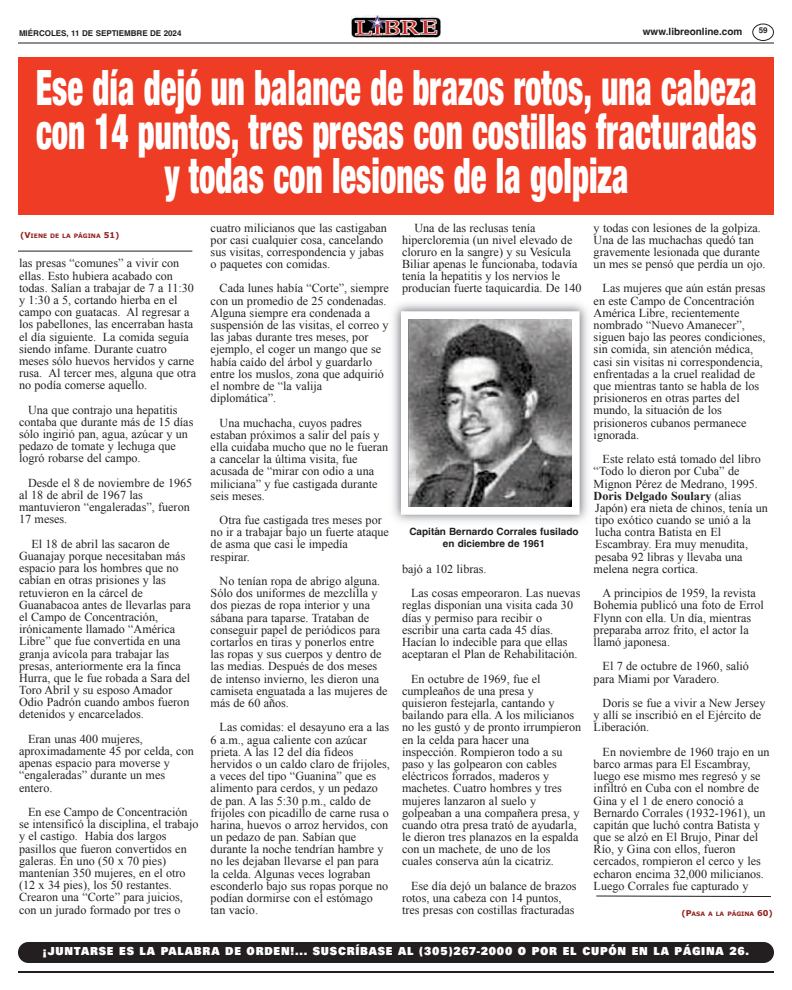
<style>
.page{position:relative;width:792px;height:990px;background:#fff}
.page>*{position:absolute;margin:0;border:0;box-sizing:border-box;transform-origin:0 0}
.t1{font:52.5px/43.7px "Sans Black Condensed DTC";color:#fff;text-align:center;scale:.67 1}
.t2{font:12.1px/12.2px "Times New Roman";color:#231f20}
.t3{font:12px "Univers Ultra Bold DTC";letter-spacing:.065em;color:#fff;scale:.92 1}
.t4{font:700 10px/12px "Helvetica";color:#231f20;text-align:center}
.t5{font:700 8px "Helvetica";color:#231f20}
.t6{font:700 6px "Verdana";color:#91211f}
.s1{font-size:8px}
.s2{font-weight:700}
</style>
<div class="page">
<hr style="left:18px;top:43px;width:756px;height:1px;background:#231f20">
<svg style="left:352px;top:37px;width:86px;height:1px"></svg>
<img style="left:351px;top:15px;width:90px;height:22px">
<svg style="left:752px;top:24px;width:22px;height:17px"></svg>
<hr style="left:18px;top:971px;width:756px;height:2px;background:#231f20">
<div style="left:19px;top:57px;width:755px;height:157px;background:#ef3c25"></div>
<svg style="left:596px;top:895px;width:175px;height:2px"></svg>
<img style="left:388px;top:303px;width:200px;height:219px">
<div style="left:401px;top:311px;width:179px;height:204px;border:8px solid #fff"></div>
<img style="left:409px;top:319px;width:163px;height:188px">
<hr style="left:18px;top:251px;width:174px;height:1px;background:#231f20">
<div style="left:18px;top:942px;width:756px;height:21px;background:#231f20;border-radius:10px"></div>
<p class="t5" style="left:19px;top:30px;width:164px">MIÉRCOLES, 11 DE SEPTIEMBRE DE 2024</p>
<p class="t4" style="left:643px;top:26px;width:101px">www.libreonline.com</p>
<p class="t5" style="left:759px;top:27px;width:10px">59</p>
<h1 class="t1" style="left:36px;top:70px;width:1078px">Ese día dejó un balance de brazos rotos, una cabeza con 14 puntos, tres presas con costillas fracturadas y todas con lesiones de la golpiza</h1>
<p class="t6" style="left:20px;top:232px;width:101px"><span class="s1">(V</span>IENE DE LA PÁGINA <span class="s1">51)</span></p>
<p class="t2" style="left:19px;top:257px;width:178px">las presas “comunes” a vivir con ellas. Esto hubiera acabado con todas. Salían a trabajar de 7 a 11:30 y 1:30 a 5, cortando hierba en el campo con guatacas. Al regresar a los pabellones, las encerraban hasta el día siguiente. La comida seguía siendo infame. Durante cuatro meses sólo huevos hervidos y carne rusa. Al tercer mes, alguna que otra no podía comerse aquello.</p>
<p class="t2" style="left:19px;top:404px;width:176px;text-indent:9px">Una que contrajo una hepatitis contaba que durante más de 15 días sólo ingirió pan, agua, azúcar y un pedazo de tomate y lechuga que logró robarse del campo.</p>
<p class="t2" style="left:19px;top:477px;width:175px;text-indent:9px">Desde el 8 de noviembre de 1965 al 18 de abril de 1967 las mantuvieron “engaleradas”, fueron<br>17 meses.</p>
<p class="t2" style="left:19px;top:538px;width:173px;text-indent:12px">El 18 de abril las sacaron de<br>Guanajay porque necesitaban más espacio para los hombres que no cabían en otras prisiones y las retuvieron en la cárcel de<br>Guanabacoa antes de llevarlas para el Campo de Concentración, irónicamente llamado “América<br>Libre” que fue convertida en una granja avícola para trabajar las presas, anteriormente era la finca<br>Hurra, que le fue robada a Sara del<br>Toro Abril y su esposo Amador<br>Odio Padrón cuando ambos fueron detenidos y encarcelados.</p>
<p class="t2" style="left:19px;top:733px;width:176px;text-indent:9px">Eran unas 400 mujeres, aproximadamente 45 por celda, con apenas espacio para moverse y “engaleradas” durante un mes entero.</p>
<p class="t2" style="left:19px;top:806px;width:181px;text-indent:9px">En ese Campo de Concentración se intensificó la disciplina, el trabajo y el castigo. Había dos largos pasillos que fueron convertidos en galeras. En uno (50 x 70 pies) mantenían 350 mujeres, en el otro (12 x 34 pies), los 50 restantes.<br>Crearon una “Corte” para juicios, con un jurado formado por tres o</p>
<p class="t2" style="left:211px;top:221px;width:178px">cuatro milicianos que las castigaban por casi cualquier cosa, cancelando sus visitas, correspondencia y jabas o paquetes con comidas.</p>
<p class="t2" style="left:211px;top:282px;width:180px;text-indent:9px">Cada lunes había “Corte”, siempre con un promedio de 25 condenadas.<br>Alguna siempre era condenada a suspensión de las visitas, el correo y las jabas durante tres meses, por ejemplo, el coger un mango que se había caído del árbol y guardarlo entre los muslos, zona que adquirió el nombre de “la valija diplomática”.</p>
<p class="t2" style="left:211px;top:416px;width:179px;text-indent:9px">Una muchacha, cuyos padres estaban próximos a salir del país y ella cuidaba mucho que no le fueran a cancelar la última visita, fue acusada de “mirar con odio a una miliciana” y fue castigada durante seis meses.</p>
<p class="t2" style="left:211px;top:514px;width:180px;text-indent:9px">Otra fue castigada tres meses por no ir a trabajar bajo un fuerte ataque de asma que casi le impedía respirar.</p>
<p class="t2" style="left:211px;top:575px;width:179px;text-indent:9px">No tenían ropa de abrigo alguna.<br>Sólo dos uniformes de mezclilla y dos piezas de ropa interior y una sábana para taparse. Trataban de conseguir papel de periódicos para cortarlos en tiras y ponerlos entre las ropas y sus cuerpos y dentro de las medias. Después de dos meses de intenso invierno, les dieron una camiseta enguatada a las mujeres de más de 60 años.</p>
<p class="t2" style="left:211px;top:721px;width:181px;text-indent:9px">Las comidas: el desayuno era a las<br>6 a.m., agua caliente con azúcar prieta. A las 12 del día fideos hervidos o un caldo claro de frijoles, a veces del tipo “Guanina” que es alimento para cerdos, y un pedazo de pan. A las 5:30 p.m., caldo de frijoles con picadillo de carne rusa o harina, huevos o arroz hervidos, con un pedazo de pan. Sabían que durante la noche tendrían hambre y no les dejaban llevarse el pan para la celda. Algunas veces lograban esconderlo bajo sus ropas porque no podían dormirse con el estómago tan vacío.</p>
<p class="t2" style="left:402px;top:221px;width:181px;text-indent:12px">Una de las reclusas tenía hipercloremia (un nivel elevado de cloruro en la sangre) y su Vesícula Biliar apenas le funcionaba, todavía tenía la hepatitis y los nervios le producían fuerte taquicardia. De 140</p>
<p class="t4" style="left:409px;top:527px;width:171px">Capitán Bernardo Corrales fusilado en diciembre de 1961</p>
<p class="t2" style="left:411px;top:557px;width:171px;line-height:24.4px;text-indent:-9px">bajó a 102 libras.<br>Las cosas empeoraron. Las nuevas</p>
<p class="t2" style="left:402px;top:599px;width:177px">reglas disponían una visita cada 30 días y permiso para recibir o escribir una carta cada 45 días.<br>Hacían lo indecible para que ellas aceptaran el Plan de Rehabilitación.</p>
<p class="t2" style="left:402px;top:672px;width:181px;text-indent:9px">En octubre de 1969, fue el cumpleaños de una presa y quisieron festejarla, cantando y bailando para ella. A los milicianos no les gustó y de pronto irrumpieron en la celda para hacer una inspección. Rompieron todo a su paso y las golpearon con cables eléctricos forrados, maderos y machetes. Cuatro hombres y tres mujeres lanzaron al suelo y golpeaban a una compañera presa, y cuando otra presa trató de ayudarla, le dieron tres planazos en la espalda con un machete, de uno de los cuales conserva aún la cicatriz.</p>
<p class="t2" style="left:402px;top:880px;width:176px;text-indent:9px">Ese día dejó un balance de brazos rotos, una cabeza con 14 puntos, tres presas con costillas fracturadas</p>
<p class="t2" style="left:594px;top:221px;width:173px">y todas con lesiones de la golpiza.<br>Una de las muchachas quedó tan gravemente lesionada que durante un mes se pensó que perdía un ojo.</p>
<p class="t2" style="left:594px;top:282px;width:174px;text-indent:9px">Las mujeres que aún están presas en este Campo de Concentración<br>América Libre, recientemente nombrado “Nuevo Amanecer”, siguen bajo las peores condiciones, sin comida, sin atención médica, casi sin visitas ni correspondencia, enfrentadas a la cruel realidad de que mientras tanto se habla de los prisioneros en otras partes del mundo, la situación de los prisioneros cubanos permanece ignorada.</p>
<p class="t2" style="left:594px;top:453px;width:176px;text-indent:9px">Este relato está tomado del libro “Todo lo dieron por Cuba” de<br>Mignon Pérez de Medrano, 1995.<br><span class="s2">Doris Delgado Soulary</span> (alias<br>Japón) era nieta de chinos, tenía un tipo exótico cuando se unió a la lucha contra Batista en El<br>Escambray. Era muy menudita, pesaba 92 libras y llevaba una melena negra cortica.</p>
<p class="t2" style="left:594px;top:587px;width:172px;text-indent:9px">A principios de 1959, la revista<br>Bohemia publicó una foto de Errol<br>Flynn con ella. Un día, mientras preparaba arroz frito, el actor la llamó japonesa.</p>
<p class="t2" style="left:594px;top:660px;width:157px;text-indent:9px">El 7 de octubre de 1960, salió para Miami por Varadero.</p>
<p class="t2" style="left:594px;top:697px;width:173px;text-indent:9px">Doris se fue a vivir a New Jersey y allí se inscribió en el Ejército de<br>Liberación.</p>
<p class="t2" style="left:594px;top:746px;width:177px;text-indent:9px">En noviembre de 1960 trajo en un barco armas para El Escambray, luego ese mismo mes regresó y se infiltró en Cuba con el nombre de<br>Gina y el 1 de enero conoció a<br>Bernardo Corrales (1932-1961), un capitán que luchó contra Batista y que se alzó en El Brujo, Pinar del<br>Río, y Gina con ellos, fueron cercados, rompieron el cerco y les echaron encima 32,000 milicianos.<br>Luego Corrales fue capturado y</p>
<p class="t6" style="left:681px;top:910px;width:93px"><span class="s1">(P</span>ASA A LA PÁGINA <span class="s1">60)</span></p>
<p class="t3" style="left:43px;top:947px;width:769px">¡JUNTARSE ES LA PALABRA DE ORDEN!... SUSCRÍBASE AL (305)267-2000 O POR EL CUPÓN EN LA PÁGINA 26.</p>
</div>
